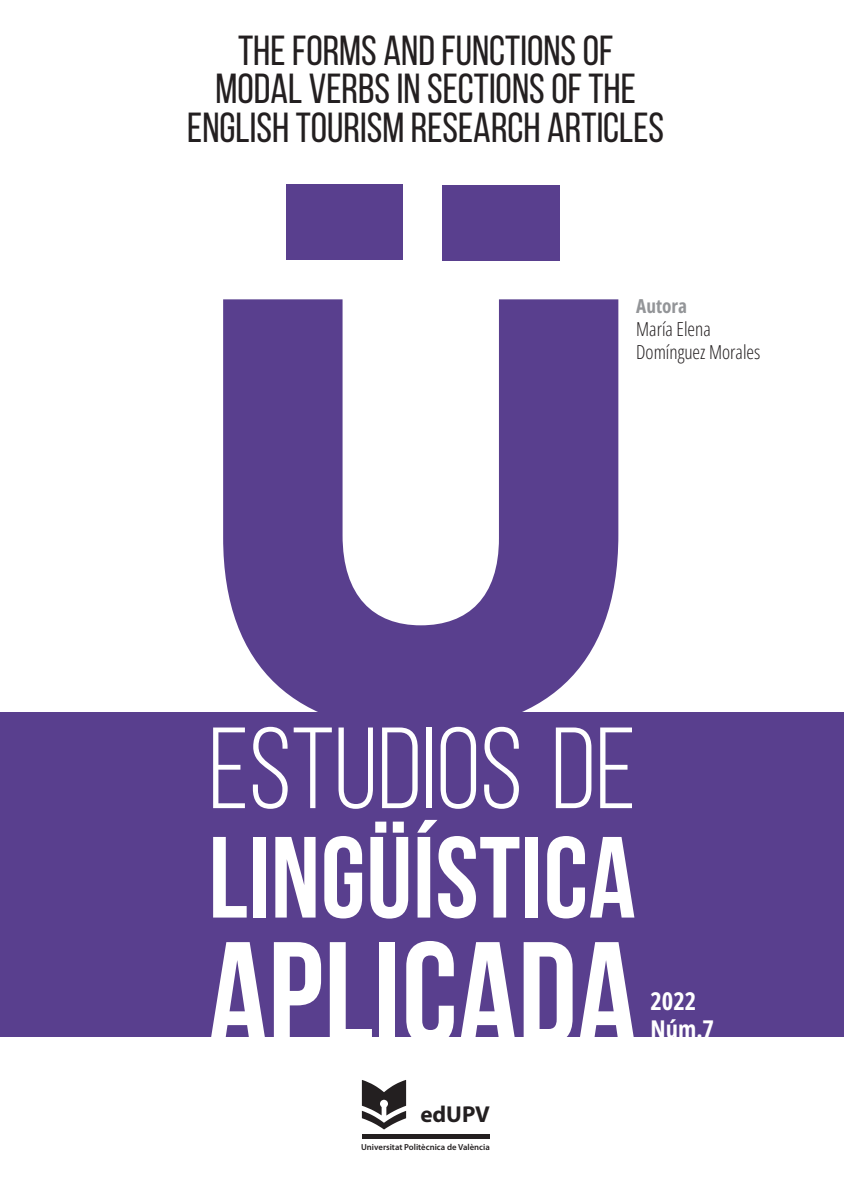
<style>
.page{position:relative;width:844px;height:1191px;background:#fff}
.page>*{position:absolute;margin:0;border:0;box-sizing:border-box;transform-origin:0 0}
.t1{font:700 144.72px "Bebas Neue";letter-spacing:.005em;color:#fff}
.t2{font:700 115.15px/109.4px "Bebas Neue";letter-spacing:.005em;color:#fff}
.t3{font:42px/38.5px "Bebas Neue";color:#231f20;text-align:center}
.t4{font:700 24.5px "Open Sans Condensed";color:#fff}
.t5{font:700 23.1px "Myriad Pro";color:#231f20}
.t6{font:19.25px/23.1px "Open Sans";color:#231f20}
.t7{font:700 19.25px "Open Sans Condensed";color:#939598}
.t8{font:600 8.75px "Myriad Pro";color:#231f20}
.s1{font-weight:400}
</style>
<div class="page">
<div style="left:0;top:713px;width:843px;height:324px;background:#593f8e"></div>
<div style="left:442px;top:185px;width:117px;height:76px;background:#593f8e"></div>
<div style="left:286px;top:184px;width:117px;height:76px;background:#593f8e"></div>
<svg style="left:223px;top:299px;width:395px;height:414px;fill:#593f8e"></svg>
<div style="left:362px;top:1134px;width:127px;height:5px;background:#231f20"></div>
<svg style="left:362px;top:1080px;width:44px;height:49px"></svg>
<p class="t3" style="left:187px;top:30px;width:478px">THE FORMS AND FUNCTIONS OF<br>MODAL VERBS IN SECTIONS OF THE<br>ENGLISH TOURISM RESEARCH ARTICLES</p>
<p class="t7" style="left:636px;top:293px;width:52px">Autora</p>
<p class="t6" style="left:636px;top:317px;width:126px">María Elena<br>Domínguez Morales</p>
<p class="t2" style="left:208px;top:712px;width:429px"><span class="s1">ESTUDIOS DE<br></span>LINGÜÍSTICA</p>
<p class="t1" style="left:208px;top:914px;width:429px">APLICADA</p>
<p class="t4" style="left:650px;top:984px;width:47px">2022</p>
<p class="t4" style="left:650px;top:1012px;width:65px">Núm.7</p>
<p class="t5" style="left:420px;top:1099px;width:71px">edUPV</p>
<p class="t8" style="left:361px;top:1142px;width:130px">Universitat Politècnica de València</p>
</div>
